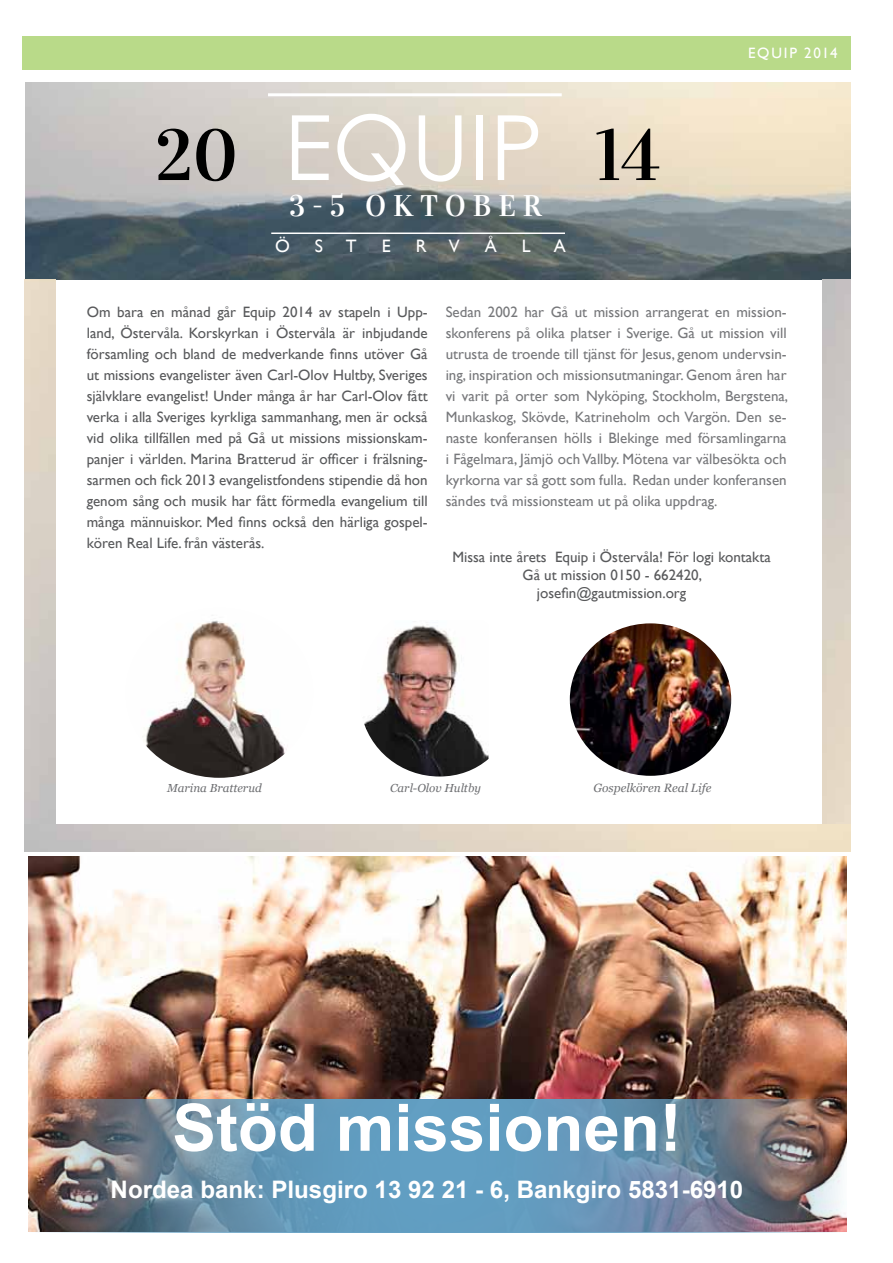
<style>
.page{position:relative;width:893px;height:1263px;background:#fff}
.page>*{position:absolute;margin:0;border:0;box-sizing:border-box;transform-origin:0 0}
.t1{font:90px "Century Gothic";color:#fff}
.t2{font:72px "Vidaloka";color:#000}
.t3{font:700 65.4px "Arial";color:#fff}
.t4{font:30px "Vidaloka";color:#fff}
.t5{font:700 24.15px "Arial";color:#fff}
.t6{font:18px "Gill Sans";color:#fff}
.t7{font:15px/21px "Gill Sans";color:#58595b;text-align:justify}
.t8{font:15px/21px "Gill Sans";color:#77787b;text-align:justify}
.t9{font:15px "Gill Sans";letter-spacing:.115em;color:#fff}
.t10{font:italic 12px "Georgia";color:#6d6e71}
.t11{font:italic 11.7px "Georgia";color:#6d6e71}
</style>
<div class="page">
<img style="left:28px;top:857px;width:818px;height:374px">
<img style="left:29px;top:1099px;width:817px;height:134px">
<img style="left:25px;top:83px;width:825px;height:196px">
<hr style="left:268px;top:93px;width:294px;height:3px;background:#fff">
<hr style="left:271px;top:232px;width:294px;height:2px;background:#fff">
<img style="left:364px;top:624px;width:124px;height:152px">
<img style="left:570px;top:623px;width:161px;height:153px">
<img style="left:142px;top:620px;width:145px;height:158px">
<div style="left:22px;top:36px;width:828px;height:33px;background:#b9da89"></div>
<h1 class="t1" style="left:284px;top:85px;width:261px">EQUIP</h1>
<h3 class="t4" style="left:289px;top:188px;width:254px">3 - 5 O K T O B E R</h3>
<h2 class="t2" style="left:155px;top:112px;width:84px">20</h2>
<h2 class="t2" style="left:595px;top:112px;width:66px">14</h2>
<p class="t6" style="left:275px;top:235px;width:16px">Ö</p>
<p class="t6" style="left:315px;top:235px;width:10px">S</p>
<p class="t6" style="left:346px;top:235px;width:12px">T</p>
<p class="t6" style="left:382px;top:235px;width:11px">E</p>
<p class="t6" style="left:416px;top:235px;width:46px">R V</p>
<p class="t6" style="left:485px;top:235px;width:14px">Å</p>
<p class="t6" style="left:522px;top:235px;width:10px">L</p>
<p class="t6" style="left:554px;top:235px;width:14px">A</p>
<p class="t9" style="left:748px;top:44px;width:91px">eQUIP 2014</p>
<p class="t7" style="left:87px;top:302px;width:342px">Om bara en månad går Equip 2014 av stapeln i Upp&shy;land, Östervåla. Korskyrkan i Östervåla är inbjudande församling och bland de medverkande finns utöver Gå ut missions evangelister även Carl-Olov Hultby, Sveriges självklare evangelist! Under många år har Carl-Olov fått verka i alla Sveriges kyrkliga sammanhang, men är också vid olika tillfällen med på Gå ut missions missionskam&shy;panjer i världen. Marina Bratterud är officer i frälsning&shy;sarmen och fick 2013 evangelistfondens stipendie då hon genom sång och musik har fått förmedla evangelium till många männuiskor. Med finns också den härliga gospel&shy;kören Real Life. från västerås.</p>
<p class="t8" style="left:446px;top:302px;width:344px">Sedan 2002 har Gå ut mission arrangerat en mission&shy;skonferens på olika platser i Sverige. Gå ut mission vill utrusta de troende till tjänst för Jesus, genom undervsin&shy;ing, inspiration och missionsutmaningar. Genom åren har vi varit på orter som Nyköping, Stockholm, Bergstena, Munkaskog, Skövde, Katrineholm och Vargön. Den se&shy;naste konferansen hölls i Blekinge med församlingarna i Fågelmara, Jämjö och Vallby. Mötena var välbesökta och kyrkorna var så gott som fulla. Redan under konferansen sändes två missionsteam ut på olika uppdrag.</p>
<p class="t7" style="left:452px;top:548px;width:320px;line-height:18px;text-align:center">Missa inte årets Equip i Östervåla! För logi kontakta<br>Gå ut mission 0150 - 662420, josefin@gautmission.org</p>
<p class="t11" style="left:167px;top:781px;width:96px">Marina Bratterud</p>
<p class="t11" style="left:390px;top:781px;width:92px">Carl-Olov Hultby</p>
<p class="t10" style="left:593px;top:780px;width:119px">Gospelkören Real Life</p>
<h3 class="t3" style="left:172px;top:1084px;width:511px">Stöd missionen!</h3>
<h3 class="t5" style="left:111px;top:1173px;width:634px">Nordea bank: Plusgiro 13 92 21 - 6, Bankgiro 5831-6910</h3>
</div>
